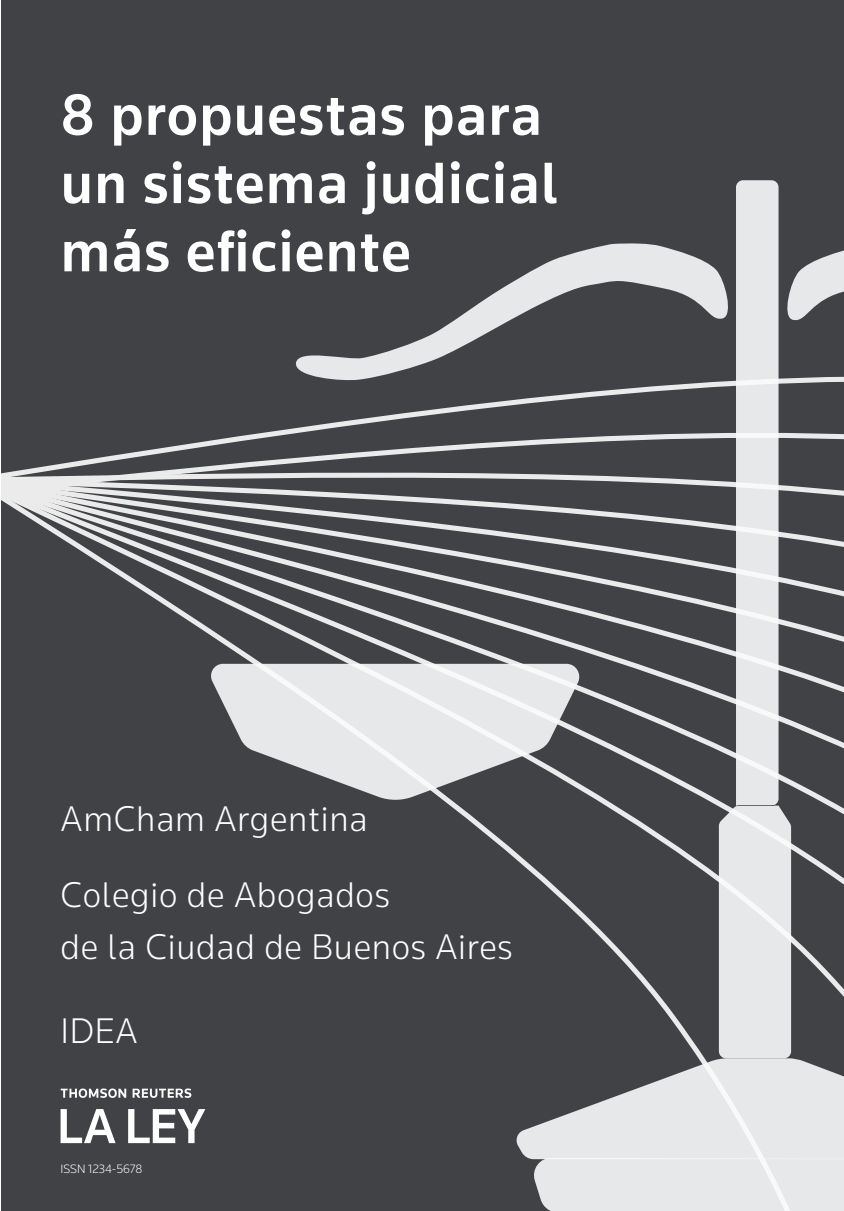
<style>
.page{position:relative;width:844px;height:1211px;background:#fff}
.page>*{position:absolute;margin:0;border:0;box-sizing:border-box;transform-origin:0 0}
.t1{font:500 60.55px/68.2px "Knowledge";letter-spacing:.02em;color:#fff}
.t2{font:300 36.93px/52.1px "Knowledge";letter-spacing:.02em;color:#fff}
.t3{font:300 12.6px "Knowledge";color:#fff}
</style>
<div class="page">
<div style="left:1px;top:0;width:842px;height:1210px;background:#404245"></div>
<div style="left:1px;top:335px;width:295px;height:38px;background:#404245"></div>
<svg style="left:1px;top:373px;width:842px;height:263px;background:#5e5f62"></svg>
<svg style="left:718px;top:180px;width:72px;height:878px;background:#bdbfc0"></svg>
<svg style="left:516px;top:1058px;width:327px;height:152px;background:#c7c8ca"></svg>
<svg style="left:296px;top:243px;width:431px;height:137px;background:#67696b"></svg>
<svg style="left:787px;top:245px;width:56px;height:136px;background:#78797c"></svg>
<svg style="left:211px;top:663px;width:368px;height:136px;background:#bdbec0"></svg>
<p class="t1" style="left:61px;top:79px;width:498px">8 propuestas para un sistema judicial más eficiente</p>
<p class="t2" style="left:61px;top:792px;width:308px">AmCham Argentina</p>
<p class="t2" style="left:61px;top:867px;width:453px">Colegio de Abogados<br>de la Ciudad de Buenos Aires</p>
<p class="t2" style="left:61px;top:1004px;width:79px">IDEA</p>
<p class="t3" style="left:61px;top:1160px;width:83px">ISSN 1234-5678</p>
</div>
